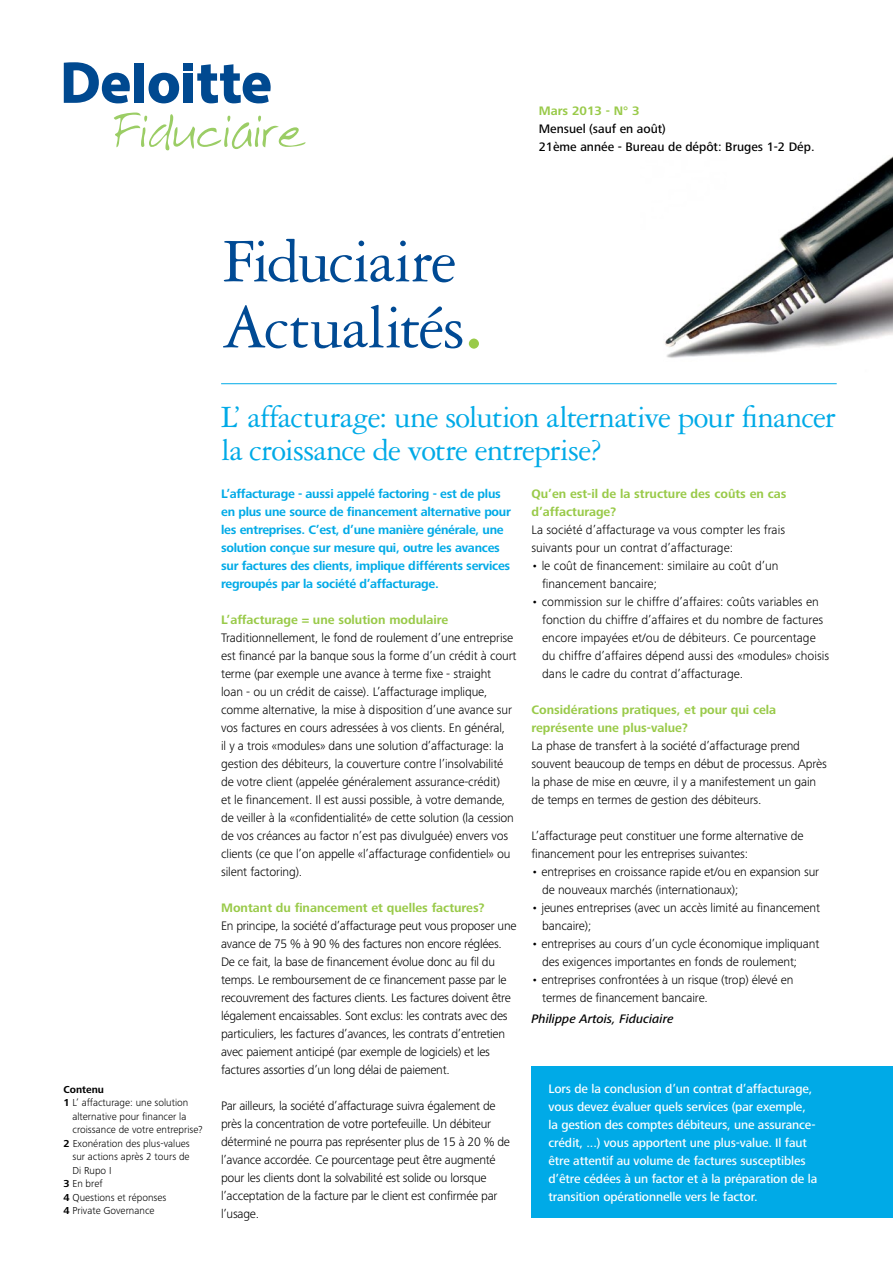
<style>
.page{position:relative;width:893px;height:1263px;background:#fff}
.page>*{position:absolute;margin:0;border:0;box-sizing:border-box;transform-origin:0 0}
.t1{font:66px/66px "Garamond 3 LT Std";letter-spacing:-.025em;color:#004a94}
.t2{font:33px/33px "Garamond 3 LT Std";letter-spacing:-.025em;color:#00aae7}
.t3{font:300 12.75px/18px "Frutiger Next Pro";letter-spacing:-.01em;color:#000}
.t4{font:500 12.75px/18px "Frutiger Next Pro";letter-spacing:-.01em;color:#fff}
.t5{font:700 12.75px/18px "Frutiger Next Pro";letter-spacing:-.02em;color:#00aae7}
.t6{font:700 12.75px/18px "Frutiger Next Pro";color:#99ca49}
.t7{font:500 12.75px/18px "Frutiger Next Pro";color:#000}
.t8{font:italic 500 12.75px "Frutiger Next Pro";color:#000}
.t9{font:300 10.5px "Frutiger Next Pro";color:#000}
.t10{font:700 10.5px "Frutiger Next Pro";color:#000}
.s1{font-size:103.5px;color:#99ca49}
.s2{font-weight:700}
</style>
<div class="page">
<div style="left:134px;top:63px;width:10px;height:40px;background:#004990"></div>
<svg style="left:149px;top:73px;width:30px;height:30px"></svg>
<div style="left:183px;top:73px;width:10px;height:30px;background:#004990"></div>
<div style="left:183px;top:63px;width:10px;height:8px;background:#004990"></div>
<svg style="left:197px;top:64px;width:74px;height:39px"></svg>
<svg style="left:64px;top:62px;width:66px;height:41px"></svg>
<svg style="left:114px;top:113px;width:191px;height:37px"></svg>
<img style="left:640px;top:156px;width:253px;height:229px">
<div style="left:531px;top:1066px;width:362px;height:151px;background:#00aae7"></div>
<hr style="left:221px;top:383px;width:616px;height:1px;background:#00aae7">
<p class="t6" style="left:539px;top:102px;width:102px">Mars 2013 - N° 3</p>
<p class="t7" style="left:539px;top:120px;width:277px">Mensuel (sauf en août)<br>21ème année - Bureau de dépôt: Bruges 1-2 Dép.</p>
<h1 class="t1" style="left:222px;top:229px;width:266px">Fiduciaire<br>Actualités<span class="s1">.</span></h1>
<p class="t10" style="left:63px;top:1083px;width:42px">Contenu</p>
<p class="t9" style="left:63px;top:1096px;width:126px"><span class="s2">1</span> L’ affacturage: une solution</p>
<p class="t9" style="left:72px;top:1110px;width:115px">alternative pour financer la</p>
<p class="t9" style="left:72px;top:1123px;width:132px">croissance de votre entreprise?</p>
<p class="t9" style="left:63px;top:1137px;width:128px"><span class="s2">2</span> Exonération des plus-values</p>
<p class="t9" style="left:72px;top:1150px;width:119px">sur actions après 2 tours de</p>
<p class="t9" style="left:72px;top:1164px;width:41px">Di Rupo I</p>
<p class="t9" style="left:63px;top:1177px;width:41px"><span class="s2">3</span> En bref</p>
<p class="t9" style="left:63px;top:1191px;width:104px"><span class="s2">4</span> Questions et réponses</p>
<p class="t9" style="left:63px;top:1204px;width:93px"><span class="s2">4</span> Private Governance</p>
<h2 class="t2" style="left:221px;top:401px;width:616px">L’ affacturage: une solution alternative pour financer la croissance de votre entreprise?</h2>
<p class="t5" style="left:221px;top:484px;width:291px">L’affacturage - aussi appelé factoring - est de plus en plus une source de financement alternative pour les entreprises. C’est, d’une manière générale, une solution conçue sur mesure qui, outre les avances sur factures des clients, implique différents services regroupés par la société d’affacturage.</p>
<p class="t6" style="left:221px;top:611px;width:229px">L’affacturage = une solution modulaire</p>
<p class="t3" style="left:221px;top:629px;width:297px">Traditionnellement, le fond de roulement d’une entreprise est financé par la banque sous la forme d’un crédit à court terme (par exemple une avance à terme fixe - straight<br>loan - ou un crédit de caisse). L’affacturage implique, comme alternative, la mise à disposition d’une avance sur vos factures en cours adressées à vos clients. En général,<br>il y a trois «modules» dans une solution d’affacturage: la gestion des débiteurs, la couverture contre l’insolvabilité de votre client (appelée généralement assurance-crédit)<br>et le financement. Il est aussi possible, à votre demande, de veiller à la «confidentialité» de cette solution (la cession de vos créances au factor n’est pas divulguée) envers vos clients (ce que l’on appelle «l’affacturage confidentiel» ou silent factoring).</p>
<p class="t6" style="left:221px;top:899px;width:265px">Montant du financement et quelles factures?</p>
<p class="t3" style="left:221px;top:917px;width:297px">En principe, la société d’affacturage peut vous proposer une avance de 75 % à 90 % des factures non encore réglées.<br>De ce fait, la base de financement évolue donc au fil du temps. Le remboursement de ce financement passe par le recouvrement des factures clients. Les factures doivent être légalement encaissables. Sont exclus: les contrats avec des particuliers, les factures d’avances, les contrats d’entretien avec paiement anticipé (par exemple de logiciels) et les factures assorties d’un long délai de paiement.</p>
<p class="t3" style="left:221px;top:1097px;width:290px">Par ailleurs, la société d’affacturage suivra également de près la concentration de votre portefeuille. Un débiteur déterminé ne pourra pas représenter plus de 15 à 20 % de l’avance accordée. Ce pourcentage peut être augmenté pour les clients dont la solvabilité est solide ou lorsque l’acceptation de la facture par le client est confirmée par l’usage.</p>
<p class="t6" style="left:532px;top:485px;width:256px">Qu’en est-il de la structure des coûts en cas d’affacturage?</p>
<p class="t3" style="left:532px;top:521px;width:255px">La société d’affacturage va vous compter les frais suivants pour un contrat d’affacturage:</p>
<p class="t3" style="left:542px;top:557px;width:238px;text-indent:-11px">• le coût de financement: similaire au coût d’un financement bancaire;</p>
<p class="t3" style="left:542px;top:593px;width:289px;text-indent:-11px">• commission sur le chiffre d’affaires: coûts variables en fonction du chiffre d’affaires et du nombre de factures encore impayées et/ou de débiteurs. Ce pourcentage du chiffre d’affaires dépend aussi des «modules» choisis dans le cadre du contrat d’affacturage.</p>
<p class="t6" style="left:532px;top:701px;width:246px">Considérations pratiques, et pour qui cela représente une plus-value?</p>
<p class="t3" style="left:532px;top:737px;width:297px">La phase de transfert à la société d’affacturage prend souvent beaucoup de temps en début de processus. Après la phase de mise en œuvre, il y a manifestement un gain de temps en termes de gestion des débiteurs.</p>
<p class="t3" style="left:532px;top:827px;width:273px">L’affacturage peut constituer une forme alternative de financement pour les entreprises suivantes:</p>
<p class="t3" style="left:542px;top:863px;width:279px;text-indent:-11px">• entreprises en croissance rapide et/ou en expansion sur de nouveaux marchés (internationaux);</p>
<p class="t3" style="left:542px;top:899px;width:280px;text-indent:-11px">• jeunes entreprises (avec un accès limité au financement bancaire);</p>
<p class="t3" style="left:542px;top:935px;width:279px;text-indent:-11px">• entreprises au cours d’un cycle économique impliquant des exigences importantes en fonds de roulement;</p>
<p class="t3" style="left:542px;top:971px;width:253px;text-indent:-11px">• entreprises confrontées à un risque (trop) élevé en termes de financement bancaire.</p>
<p class="t8" style="left:532px;top:1011px;width:143px">Philippe Artois, Fiduciaire</p>
<p class="t4" style="left:549px;top:1079px;width:270px">Lors de la conclusion d’un contrat d’affacturage, vous devez évaluer quels services (par exemple, la gestion des comptes débiteurs, une assurance&shy;crédit, ...) vous apportent une plus-value. Il faut être attentif au volume de factures susceptibles d’être cédées à un factor et à la préparation de la transition opérationnelle vers le factor.</p>
</div>
